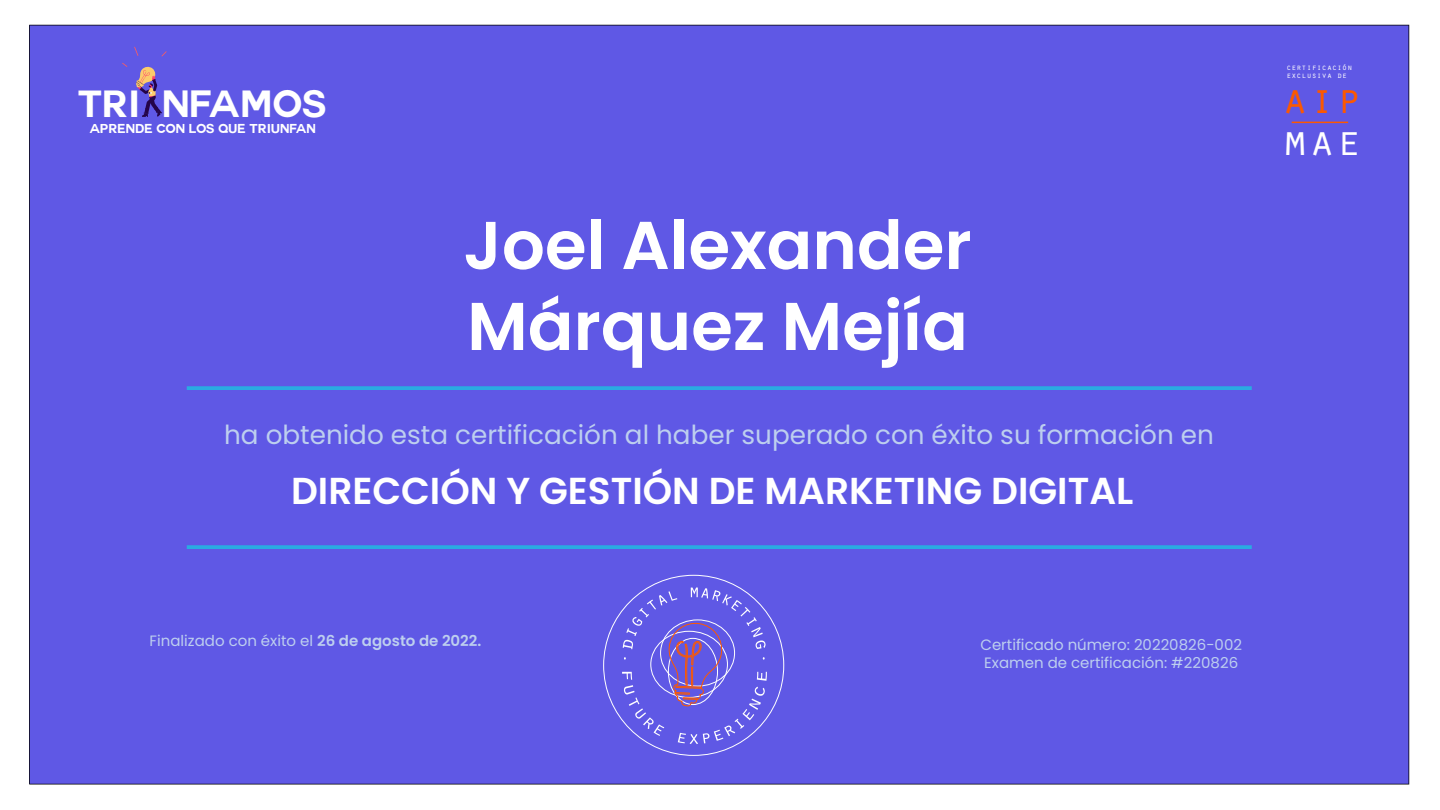
<style>
.page{position:relative;width:1440px;height:810px;background:#fff}
.page>*{position:absolute;margin:0;border:0;box-sizing:border-box;transform-origin:0 0}
.t1{font:600 67.5px/81px "Poppins";color:#fff}
.t2{font:43.72px "Orator Std";color:#fd5800}
.t3{font:43.72px "Orator Std";color:#fff}
.t4{font:600 37.5px "Poppins";color:#fff}
.t5{font:700 37.12px "Couture";color:#fff}
.t6{font:26.25px "Poppins";color:#bdcfef}
.t7{font:15px/18px "Poppins";color:#bdcfef}
.t8{font:700 12.67px "Couture";color:#fff}
.t9{font:8.25px/8.1px "Orator Std";letter-spacing:.015em;color:#fff}
.s1{font-weight:600}
</style>
<div class="page">
<div style="left:29px;top:25px;width:1380px;height:759px;background:#5f58e5"></div>
<svg style="left:136px;top:66px;width:26px;height:51px"></svg>
<svg style="left:162px;top:51px;width:5px;height:5px"></svg>
<svg style="left:122px;top:63px;width:5px;height:4px"></svg>
<svg style="left:134px;top:47px;width:4px;height:9px"></svg>
<svg style="left:187px;top:386px;width:1065px;height:4px;background:#2ca5e2"></svg>
<svg style="left:187px;top:545px;width:1065px;height:4px;background:#2ca5e2"></svg>
<hr style="left:1292px;top:122px;width:56px;height:1px;background:#fd5800">
<svg style="left:622px;top:588px;width:145px;height:156px;background:#6f64df"></svg>
<h3 class="t5" style="left:78px;top:87px;width:250px">TRI NFAMOS</h3>
<p class="t8" style="left:90px;top:123px;width:228px">APRENDE CON LOS QUE TRIUNFAN</p>
<h1 class="t1" style="left:463px;top:205px;width:510px">Joel Alexander<br>Márquez Mejía</h1>
<h3 class="t6" style="left:224px;top:419px;width:991px">ha obtenido esta certificación al haber superado con éxito su formación en</h3>
<h3 class="t4" style="left:291px;top:469px;width:844px">DIRECCIÓN Y GESTIÓN DE MARKETING DIGITAL</h3>
<p class="t9" style="left:1286px;top:63px;width:67px">certificación exclusiva de</p>
<h2 class="t2" style="left:1282px;top:67px;width:81px">aip</h2>
<h2 class="t3" style="left:1282px;top:110px;width:81px">mae</h2>
<p class="t7" style="left:150px;top:632px;width:333px">Finalizado con éxito el <span class="s1">26 de agosto de 2022.</span></p>
<p class="t7" style="left:980px;top:636px;width:263px">Certificado número: 20220826-002<br>Examen de certificación: #220826</p>
</div>
